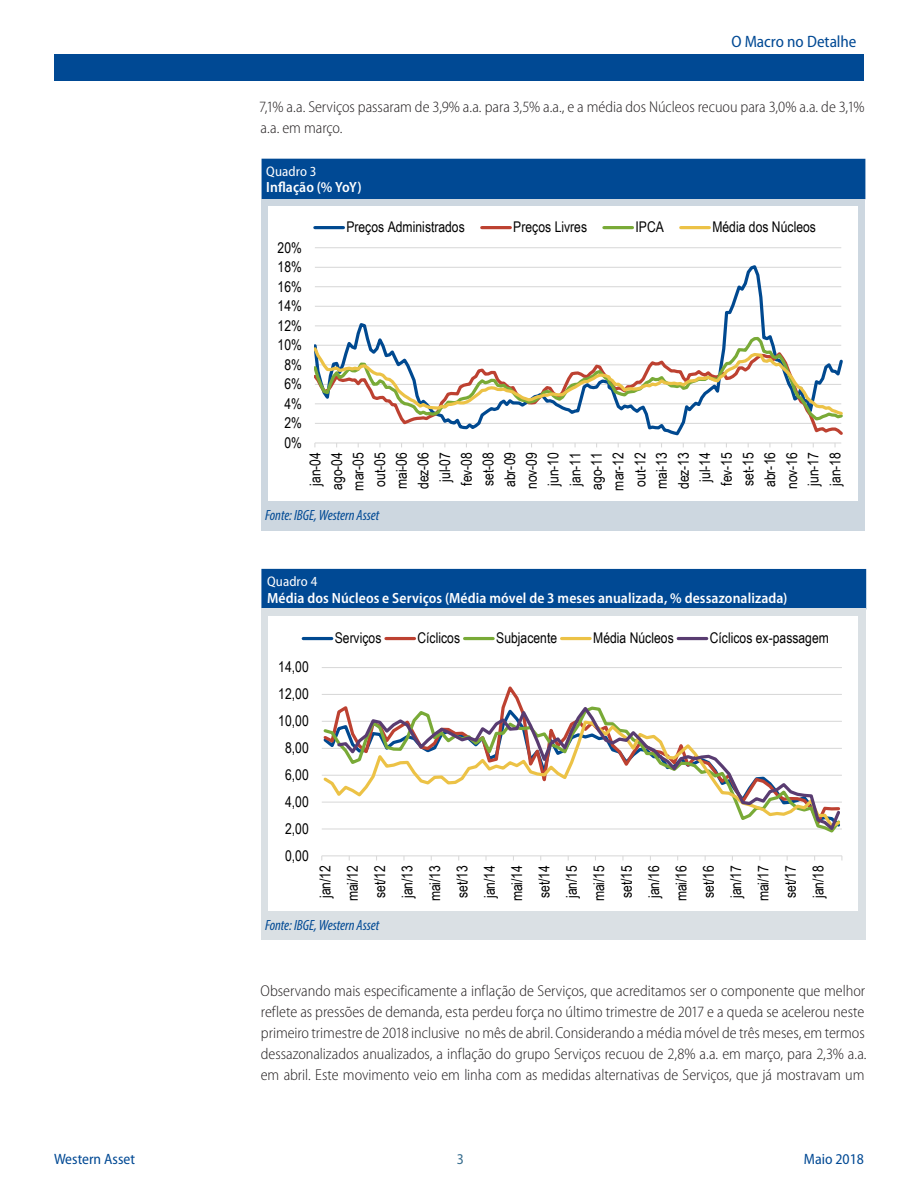
<style>
.page{position:relative;width:918px;height:1188px;background:#fff}
.page>*{position:absolute;margin:0;border:0;box-sizing:border-box;transform-origin:0 0}
.t1{font:semi-condensed 16.5px "Myriad Pro";color:#004994}
.Body_Text{font:300 semi-condensed 15.75px/21px "Myriad Pro";letter-spacing:-.005em;color:#231f20}
.t2{font:semi-condensed 15px "Myriad Pro";color:#004994}
.t3{font:semi-condensed 15px "Myriad Pro";color:#386e8f}
.t4{font:14.85px/21.6px "Arial Narrow";color:#000;text-align:center}
.t5{font:600 semi-condensed 14.85px "Myriad Pro";letter-spacing:.005em;color:#fff}
.t6{font:italic condensed 14.85px "Myriad Pro";letter-spacing:-.005em;color:#004994}
.t7{font:14.7px "Arial Narrow";color:#000}
.t8{font:semi-condensed 13.95px "Myriad Pro";letter-spacing:.005em;color:#fff}
</style>
<div class="page">
<div style="left:54px;top:54px;width:810px;height:27px;background:#004994"></div>
<div style="left:261px;top:569px;width:605px;height:40px;background:#004994"></div>
<div style="left:261px;top:608px;width:605px;height:332px;background:#dae0e4"></div>
<div style="left:262px;top:159px;width:603px;height:40px;background:#004994"></div>
<div style="left:262px;top:199px;width:603px;height:332px;background:#cdd7e0"></div>
<div style="left:268px;top:206px;width:589px;height:294px;background:#fff"></div>
<hr style="left:315px;top:247px;width:526px;height:1px;background:#d9d9d9">
<hr style="left:315px;top:442px;width:526px;height:2px;background:#d9d9d9">
<svg style="left:315px;top:265px;width:526px;height:70px"></svg>
<svg style="left:315px;top:422px;width:527px;height:14px"></svg>
<svg style="left:315px;top:335px;width:527px;height:87px"></svg>
<svg style="left:315px;top:345px;width:527px;height:72px"></svg>
<hr style="left:315px;top:226px;width:28px;height:3px;background:#004990">
<hr style="left:482px;top:226px;width:28px;height:3px;background:#bd4131">
<hr style="left:604px;top:226px;width:28px;height:3px;background:#79aa37">
<hr style="left:681px;top:226px;width:28px;height:3px;background:#ecc246">
<div style="left:269px;top:617px;width:589px;height:294px;background:#fff"></div>
<hr style="left:322px;top:667px;width:520px;height:1px;background:#d9d9d9">
<hr style="left:322px;top:855px;width:520px;height:1px;background:#d9d9d9">
<svg style="left:322px;top:686px;width:520px;height:17px"></svg>
<svg style="left:322px;top:721px;width:13px;height:109px"></svg>
<svg style="left:335px;top:703px;width:507px;height:130px"></svg>
<hr style="left:303px;top:637px;width:29px;height:3px;background:#004990">
<hr style="left:386px;top:637px;width:29px;height:3px;background:#bd4131">
<hr style="left:465px;top:637px;width:28px;height:3px;background:#79aa37">
<hr style="left:562px;top:637px;width:28px;height:3px;background:#ecc246">
<hr style="left:678px;top:637px;width:29px;height:3px;background:#593c71">
<p class="t1" style="left:731px;top:32px;width:127px">O Macro no Detalhe</p>
<p class="Body_Text" style="left:259px;top:97px;width:607px">7,1% a.a. Serviços passaram de 3,9% a.a. para 3,5% a.a., e a média dos Núcleos recuou para 3,0% a.a. de 3,1% a.a. em março.</p>
<p class="t8" style="left:266px;top:164px;width:52px">Quadro 3</p>
<p class="t5" style="left:266px;top:179px;width:97px">Inflação (% YoY)</p>
<p class="t7" style="left:278px;top:237px;width:26px">20%</p>
<p class="t7" style="left:278px;top:256px;width:26px">18%</p>
<p class="t7" style="left:278px;top:276px;width:26px">16%</p>
<p class="t7" style="left:278px;top:295px;width:26px">14%</p>
<p class="t7" style="left:278px;top:315px;width:26px">12%</p>
<p class="t7" style="left:278px;top:334px;width:26px">10%</p>
<p class="t7" style="left:284px;top:354px;width:19px">8%</p>
<p class="t7" style="left:284px;top:373px;width:19px">6%</p>
<p class="t7" style="left:284px;top:393px;width:19px">4%</p>
<p class="t7" style="left:284px;top:412px;width:19px">2%</p>
<p class="t7" style="left:284px;top:432px;width:19px">0%</p>
<p class="t7" style="left:346px;top:216px;width:120px">Preços Administrados</p>
<p class="t7" style="left:513px;top:216px;width:75px">Preços Livres</p>
<p class="t7" style="left:636px;top:216px;width:30px">IPCA</p>
<p class="t7" style="left:712px;top:216px;width:105px">Média dos Núcleos</p>
<p class="t4" style="left:304px;top:491px;width:40px;rotate:-90deg">jan-04 ago-04 mar-05 out-05 mai-06 dez-06 jul-07 fev-08 set-08 abr-09 nov-09 jun-10 jan-11 ago-11 mar-12 out-12 mai-13 dez-13 jul-14 fev-15 set-15 abr-16 nov-16 jun-17 jan-18</p>
<p class="t6" style="left:265px;top:506px;width:116px">Fonte: IBGE, Western Asset</p>
<p class="t8" style="left:267px;top:574px;width:52px">Quadro 4</p>
<p class="t5" style="left:267px;top:590px;width:522px">Média dos Núcleos e Serviços (Média móvel de 3 meses anualizada, % dessazonalizada)</p>
<p class="t7" style="left:278px;top:656px;width:32px">14,00</p>
<p class="t7" style="left:278px;top:683px;width:32px">12,00</p>
<p class="t7" style="left:278px;top:710px;width:32px">10,00</p>
<p class="t7" style="left:285px;top:737px;width:25px">8,00</p>
<p class="t7" style="left:285px;top:764px;width:25px">6,00</p>
<p class="t7" style="left:285px;top:791px;width:25px">4,00</p>
<p class="t7" style="left:285px;top:818px;width:25px">2,00</p>
<p class="t7" style="left:285px;top:845px;width:25px">0,00</p>
<p class="t7" style="left:335px;top:627px;width:48px">Serviços</p>
<p class="t7" style="left:418px;top:627px;width:44px">Cíclicos</p>
<p class="t7" style="left:496px;top:627px;width:62px">Subjacente</p>
<p class="t7" style="left:593px;top:627px;width:82px">Média Núcleos</p>
<p class="t7" style="left:710px;top:627px;width:121px">Cíclicos ex-passagem</p>
<p class="t4" style="left:311px;top:901px;width:38px;line-height:27.5px;text-align:justify;rotate:-90deg">jan/12 mai/12 set/12 jan/13 mai/13 set/13 jan/14 mai/14 set/14 jan/15 mai/15 set/15 jan/16 mai/16 set/16 jan/17 mai/17 set/17 jan/18</p>
<p class="t6" style="left:265px;top:916px;width:116px">Fonte: IBGE, Western Asset</p>
<p class="Body_Text" style="left:261px;top:980px;width:608px">Observando mais especificamente a inflação de Serviços, que acreditamos ser o componente que melhor reflete as pressões de demanda, esta perdeu força no último trimestre de 2017 e a queda se acelerou neste primeiro trimestre de 2018 inclusive no mês de abril. Considerando a média móvel de três meses, em termos dessazonalizados anualizados, a inflação do grupo Serviços recuou de 2,8% a.a. em março, para 2,3% a.a. em abril. Este movimento veio em linha com as medidas alternativas de Serviços, que já mostravam um</p>
<p class="t2" style="left:54px;top:1151px;width:83px">Western Asset</p>
<p class="t2" style="left:804px;top:1151px;width:62px">Maio 2018</p>
<p class="t3" style="left:457px;top:1151px;width:9px">3</p>
</div>
